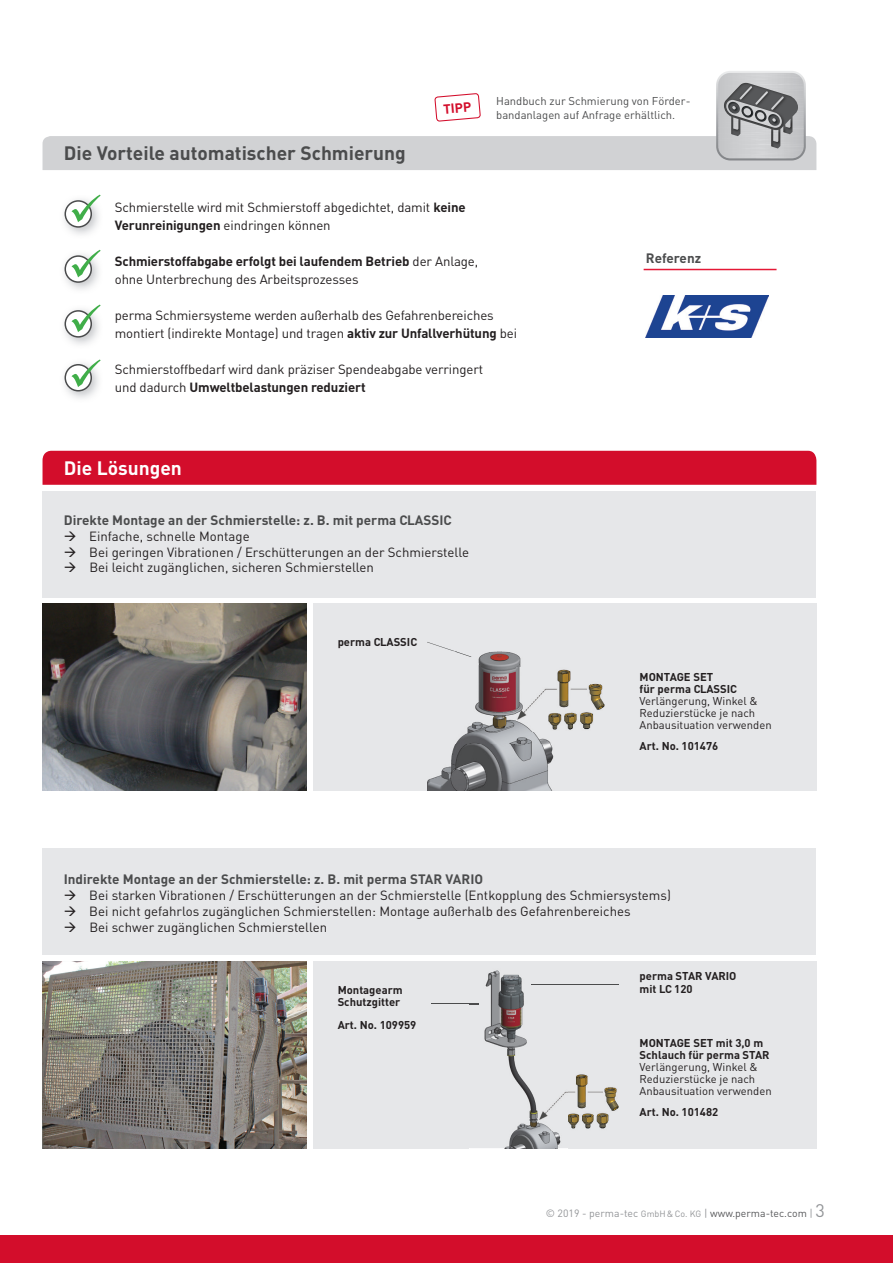
<style>
.page{position:relative;width:893px;height:1263px;background:#fff}
.page>*{position:absolute;margin:0;border:0;box-sizing:border-box;transform-origin:0 0}
.t1{font:700 19.2px "DIN";color:#4b4c4d}
.t2{font:700 19.2px "DIN";color:#fff}
.t3{font:700 13.5px "DIN";color:#4b4c4d}
.t4{font:13.2px/18px "DIN";letter-spacing:-.01em;color:#231f20}
.t5{font:700 13.2px "DIN";color:#d30d2b}
.t6{font:700 11.25px/12px "DIN";color:#231f20}
.t7{font:11.25px/12px "DIN";color:#231f20}
.t8{font:11.25px/13.5px "DIN";color:#4b4c4d}
.t9{font:10.5px "DIN";color:#939598}
.s1{font-weight:700}
.s2{font-size:9px}
.s3{color:#57585a}
.s4{font-size:18px}
</style>
<div class="page">
<div style="left:43px;top:848px;width:773px;height:107px;background:#e6e7e9"></div>
<div style="left:43px;top:491px;width:773px;height:106px;background:#e6e7e9"></div>
<div style="left:313px;top:961px;width:503px;height:187px;background:#e6e7e9"></div>
<div style="left:43px;top:451px;width:773px;height:34px;background:#d30d2b"></div>
<div style="left:313px;top:604px;width:503px;height:187px;background:#e6e7e9"></div>
<img style="left:64px;top:202px;width:34px;height:33px">
<svg style="left:65px;top:201px;width:26px;height:26px"></svg>
<div style="left:65px;top:200px;width:27px;height:28px;border:2px solid #4b4c4d;border-radius:50%"></div>
<svg style="left:71px;top:195px;width:30px;height:27px"></svg>
<img style="left:64px;top:257px;width:34px;height:33px">
<svg style="left:65px;top:256px;width:26px;height:26px"></svg>
<div style="left:65px;top:255px;width:27px;height:28px;border:2px solid #4b4c4d;border-radius:50%"></div>
<svg style="left:71px;top:250px;width:30px;height:27px"></svg>
<img style="left:64px;top:312px;width:34px;height:33px">
<svg style="left:65px;top:311px;width:26px;height:26px"></svg>
<div style="left:65px;top:310px;width:27px;height:28px;border:2px solid #4b4c4d;border-radius:50%"></div>
<svg style="left:71px;top:305px;width:30px;height:27px"></svg>
<img style="left:64px;top:366px;width:34px;height:33px">
<svg style="left:65px;top:365px;width:26px;height:26px"></svg>
<div style="left:65px;top:364px;width:27px;height:27px;border:2px solid #4b4c4d;border-radius:50%"></div>
<svg style="left:71px;top:359px;width:30px;height:28px"></svg>
<div style="left:0;top:1235px;width:893px;height:28px;background:#d30d2b"></div>
<img style="left:646px;top:295px;width:122px;height:42px">
<svg style="left:43px;top:71px;width:773px;height:99px"></svg>
<img style="left:724px;top:83px;width:74px;height:65px">
<img style="left:43px;top:604px;width:263px;height:187px">
<img style="left:43px;top:961px;width:263px;height:187px">
<hr style="left:644px;top:269px;width:132px;height:1px;background:#e51836">
<svg style="left:427px;top:642px;width:27px;height:9px"></svg>
<hr style="left:431px;top:1003px;width:47px;height:1px;background:#4b4c4d">
<hr style="left:531px;top:984px;width:88px;height:1px;background:#4b4c4d">
<img style="left:571px;top:683px;width:34px;height:47px">
<img style="left:427px;top:651px;width:144px;height:140px">
<img style="left:455px;top:651px;width:16px;height:6px">
<img style="left:568px;top:1074px;width:51px;height:55px">
<img style="left:470px;top:970px;width:98px;height:179px">
<img style="left:531px;top:984px;width:37px;height:1px">
<h1 class="t1" style="left:64px;top:140px;width:344px">Die Vorteile automatischer Schmierung</h1>
<p class="t5" style="left:443px;top:100px;width:30px;rotate:-5deg">TIPP</p>
<p class="t8" style="left:496px;top:94px;width:196px">Handbuch zur Schmierung von Förder&shy;bandanlagen auf Anfrage erhältlich.</p>
<p class="t4" style="left:115px;top:198px;width:352px">Schmierstelle wird mit Schmierstoff abgedichtet, damit <span class="s1">keine<br>Verunreinigungen</span> eindringen können</p>
<p class="t4" style="left:115px;top:252px;width:365px"><span class="s1">Schmierstoffabgabe erfolgt bei laufendem Betrieb</span> der Anlage, ohne Unterbrechung des Arbeitsprozesses</p>
<p class="t4" style="left:115px;top:306px;width:404px">perma Schmiersysteme werden außerhalb des Gefahrenbereiches montiert (indirekte Montage) und tragen <span class="s1">aktiv zur Unfallverhütung</span> bei</p>
<p class="t4" style="left:115px;top:360px;width:370px">Schmierstoffbedarf wird dank präziser Spendeabgabe verringert und dadurch <span class="s1">Umweltbelastungen reduziert</span></p>
<h1 class="t2" style="left:64px;top:455px;width:120px">Die Lösungen</h1>
<p class="t3" style="left:64px;top:511px;width:389px">Direkte Montage an der Schmierstelle: z. B. mit perma CLASSIC</p>
<p class="t4" style="left:64px;top:526px;width:187px">→ Einfache, schnelle Montage</p>
<p class="t4" style="left:64px;top:542px;width:407px">→ Bei geringen Vibrationen / Erschütterungen an der Schmierstelle</p>
<p class="t4" style="left:64px;top:558px;width:312px">→ Bei leicht zugänglichen, sicheren Schmierstellen</p>
<p class="t6" style="left:338px;top:636px;width:81px">perma CLASSIC</p>
<p class="t3" style="left:646px;top:249px;width:57px">Referenz</p>
<p class="t6" style="left:640px;top:671px;width:99px">MONTAGE SET<br>für perma CLASSIC</p>
<p class="t7" style="left:640px;top:695px;width:134px">Verlängerung, Winkel &amp;<br>Reduzierstücke je nach<br>Anbausituation verwenden</p>
<p class="t6" style="left:640px;top:740px;width:80px">Art. No. 101476</p>
<p class="t3" style="left:64px;top:870px;width:421px">Indirekte Montage an der Schmierstelle: z. B. mit perma STAR VARIO</p>
<p class="t4" style="left:64px;top:886px;width:609px">→ Bei starken Vibrationen / Erschütterungen an der Schmierstelle (Entkopplung des Schmiersystems)</p>
<p class="t4" style="left:64px;top:902px;width:568px">→ Bei nicht gefahrlos zugänglichen Schmierstellen: Montage außerhalb des Gefahrenbereiches</p>
<p class="t4" style="left:64px;top:917px;width:265px">→ Bei schwer zugänglichen Schmierstellen</p>
<p class="t6" style="left:338px;top:984px;width:67px">Montagearm<br>Schutzgitter</p>
<p class="t6" style="left:338px;top:1018px;width:80px">Art. No. 109959</p>
<p class="t6" style="left:640px;top:970px;width:98px">perma STAR VARIO mit LC 120</p>
<p class="t6" style="left:640px;top:1036px;width:131px">MONTAGE SET mit 3,0 m<br>Schlauch für perma STAR</p>
<p class="t7" style="left:640px;top:1060px;width:134px">Verlängerung, Winkel &amp;<br>Reduzierstücke je nach<br>Anbausituation verwenden</p>
<p class="t6" style="left:640px;top:1105px;width:80px">Art. No. 101482</p>
<p class="t9" style="left:546px;top:1206px;width:281px">© 2019 - perma-tec <span class="s2">GmbH &amp; Co. KG</span> | <span class="s3">www.perma-tec.com</span> | <span class="s4">3</span></p>
</div>
